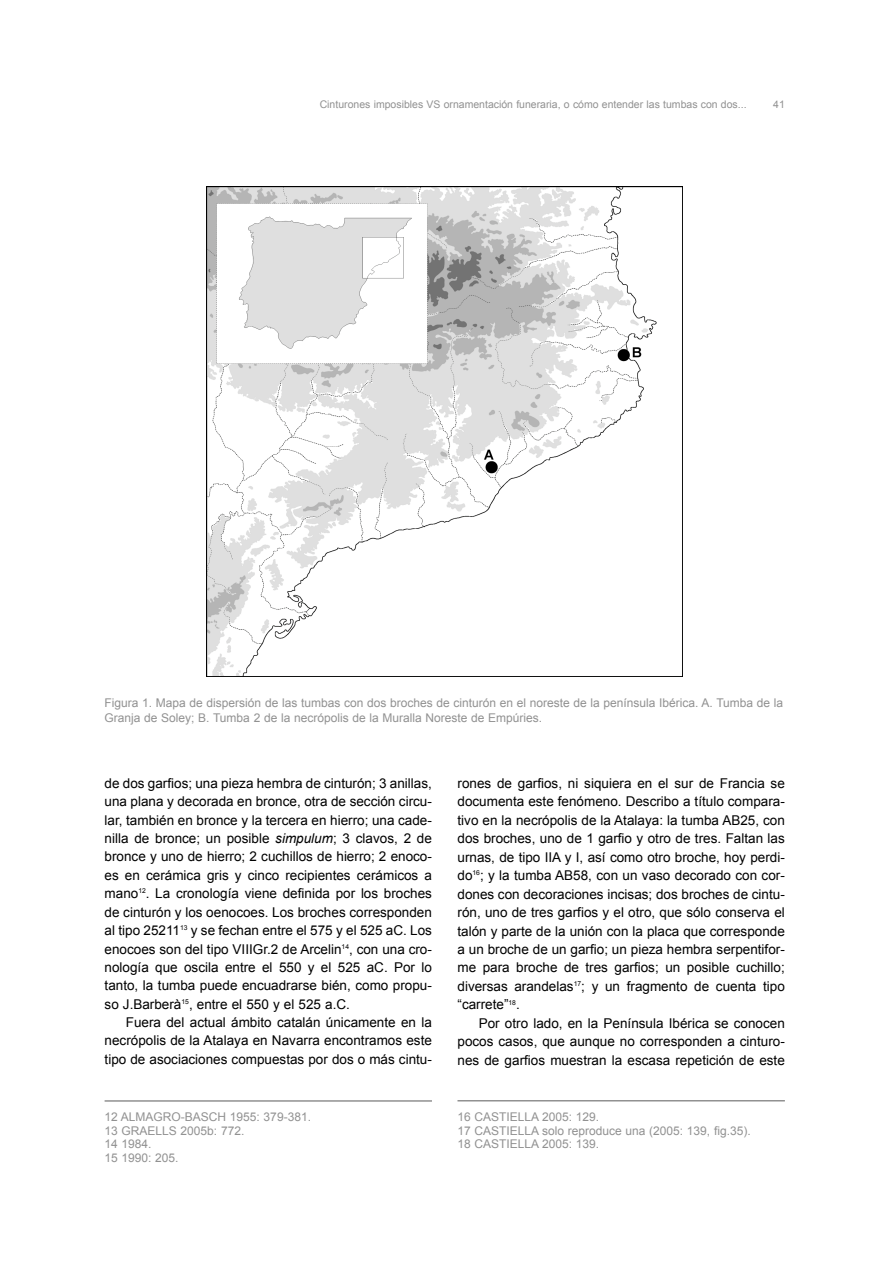
<style>
.page{position:relative;width:891px;height:1262px;background:#fff}
.page>*{position:absolute;margin:0;border:0;box-sizing:border-box;transform-origin:0 0}
.t1{font:13.5px/18.5px "Arial";color:#000;text-align:justify}
.t2{font:12px/13.5px "Arial";color:#919191}
.t3{font:10.5px "Arial";color:#919191}
.s1{font-style:italic}
</style>
<div class="page">
<img style="left:207px;top:187px;width:476px;height:490px">
<svg style="left:104px;top:1100px;width:328px;height:2px"></svg>
<svg style="left:457px;top:1100px;width:328px;height:2px"></svg>
<p class="t3" style="left:320px;top:98px;width:428px">Cinturones imposibles VS ornamentación funeraria, o cómo entender las tumbas con dos...</p>
<p class="t3" style="left:773px;top:98px;width:13px">41</p>
<p class="t2" style="left:105px;top:695px;width:680px;line-height:15px">Figura 1. Mapa de dispersión de las tumbas con dos broches de cinturón en el noreste de la península Ibérica. A. Tumba de la<br>Granja de Soley; B. Tumba 2 de la necrópolis de la Muralla Noreste de Empúries.</p>
<p class="t1" style="left:105px;top:773px;width:329px">de dos garfios; una pieza hembra de cinturón; 3 anillas, una plana y decorada en bronce, otra de sección circu&shy;lar, también en bronce y la tercera en hierro; una cade&shy;nilla de bronce; un posible <span class="s1">simpulum</span>; 3 clavos, 2 de bronce y uno de hierro; 2 cuchillos de hierro; 2 enoco&shy;es en cerámica gris y cinco recipientes cerámicos a mano<sup>12</sup>. La cronología viene definida por los broches de cinturón y los oenocoes. Los broches corresponden al tipo 25211<sup>13</sup> y se fechan entre el 575 y el 525 aC. Los enocoes son del tipo VIIIGr.2 de Arcelin<sup>14</sup>, con una cro&shy;nología que oscila entre el 550 y el 525 aC. Por lo tanto, la tumba puede encuadrarse bién, como propu&shy;so J.Barberà<sup>15</sup>, entre el 550 y el 525 a.C.</p>
<p class="t1" style="left:105px;top:1013px;width:329px;text-indent:21px">Fuera del actual ámbito catalán únicamente en la necrópolis de la Atalaya en Navarra encontramos este tipo de asociaciones compuestas por dos o más cintu-</p>
<p class="t1" style="left:458px;top:773px;width:329px">rones de garfios, ni siquiera en el sur de Francia se documenta este fenómeno. Describo a título compara&shy;tivo en la necrópolis de la Atalaya: la tumba AB25, con dos broches, uno de 1 garfio y otro de tres. Faltan las urnas, de tipo IIA y I, así como otro broche, hoy perdi&shy;do<sup>16</sup>; y la tumba AB58, con un vaso decorado con cor&shy;dones con decoraciones incisas; dos broches de cintu&shy;rón, uno de tres garfios y el otro, que sólo conserva el talón y parte de la unión con la placa que corresponde a un broche de un garfio; un pieza hembra serpentifor&shy;me para broche de tres garfios; un posible cuchillo; diversas arandelas<sup>17</sup>; y un fragmento de cuenta tipo “carrete”<sup>18</sup>.</p>
<p class="t1" style="left:458px;top:1014px;width:329px;text-indent:21px">Por otro lado, en la Península Ibérica se conocen pocos casos, que aunque no corresponden a cinturo&shy;nes de garfios muestran la escasa repetición de este</p>
<p class="t2" style="left:105px;top:1110px;width:208px">12 ALMAGRO-BASCH 1955: 379-381.<br>13 GRAELLS 2005b: 772.<br>14 1984.<br>15 1990: 205.</p>
<p class="t2" style="left:458px;top:1110px;width:295px">16 CASTIELLA 2005: 129.<br>17 CASTIELLA solo reproduce una (2005: 139, fig.35).<br>18 CASTIELLA 2005: 139.</p>
</div>
